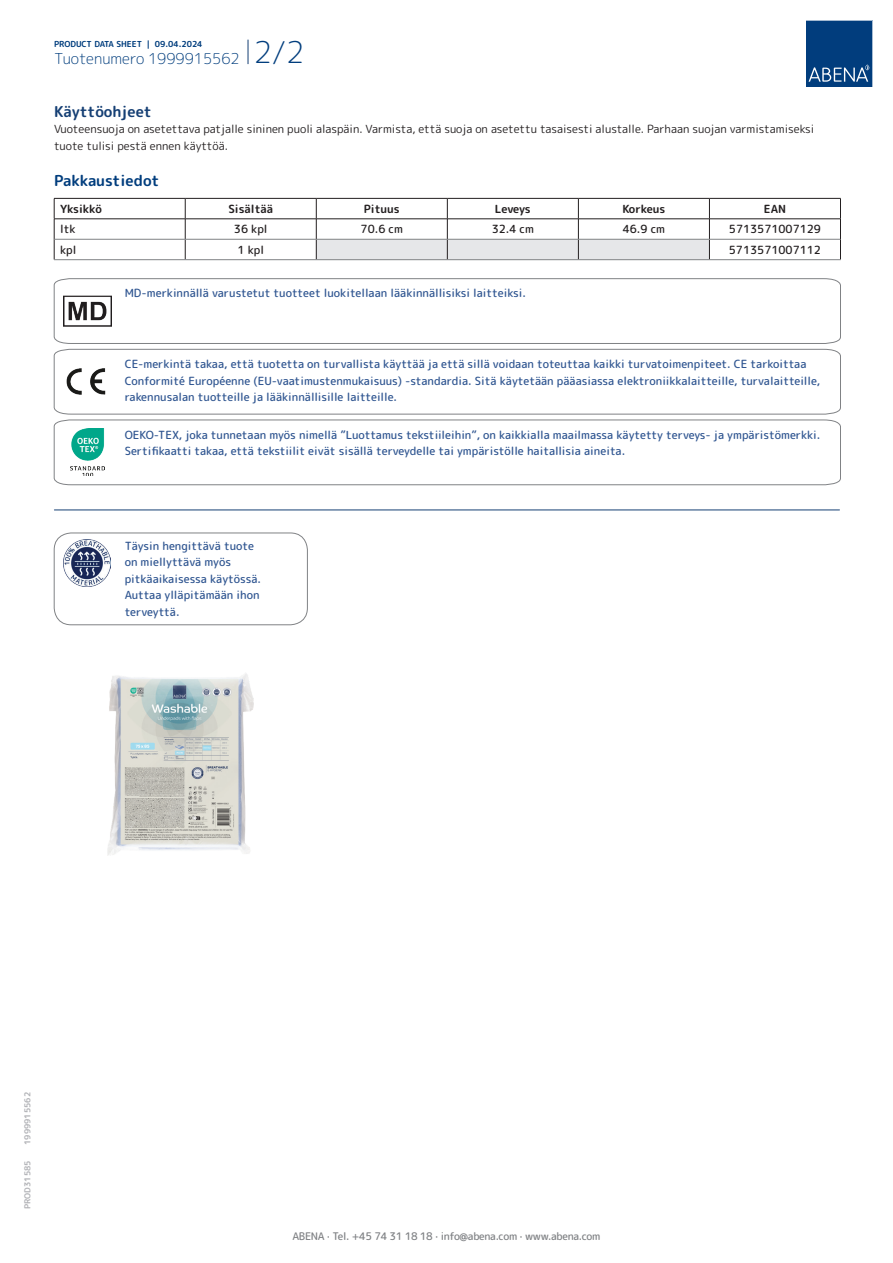
<style>
.page{position:relative;width:893px;height:1263px;background:#fff}
.page>*{position:absolute;margin:0;border:0;box-sizing:border-box;transform-origin:0 0}
.t1{font:300 15px "Rounded Mplus 1 c";color:#013d7d}
.t2{font:700 15px "Rounded Mplus 1 c";color:#013d7d}
.t3{font:700 15px "Rounded Mplus 1 c";color:#153f74}
.t4{font:500 11.25px/16.5px "Rounded Mplus 1 c";color:#305691}
.t5{font:11.25px/16.5px "Rounded Mplus 1 c";color:#231f20}
.t6{font:500 11.25px "Rounded Mplus 1 c";color:#231f20}
.t7{font:700 11.25px "Rounded Mplus 1 c";color:#231f20}
.t8{font:500 10.5px "Rounded Mplus 1 c";letter-spacing:-.03em;color:#808285}
.t9{font:700 8.25px "Rounded Mplus 1 c";color:#013d7d}
.t10{font:700 8.25px "Rounded Mplus 1 c";color:#b2b3b7}
.s1{font-size:30px}
</style>
<div class="page">
<svg style="left:248px;top:40px;width:1px;height:24px"></svg>
<svg style="left:806px;top:20px;width:67px;height:67px;background:#144b86"></svg>
<hr style="left:54px;top:198px;width:131px;height:1px;background:#231f20">
<hr style="left:185px;top:198px;width:131px;height:1px;background:#231f20">
<hr style="left:316px;top:198px;width:131px;height:1px;background:#231f20">
<hr style="left:447px;top:198px;width:131px;height:1px;background:#231f20">
<hr style="left:578px;top:198px;width:131px;height:1px;background:#231f20">
<hr style="left:709px;top:198px;width:132px;height:1px;background:#231f20">
<hr style="left:54px;top:219px;width:131px;height:1px;background:#231f20">
<hr style="left:185px;top:219px;width:131px;height:1px;background:#231f20">
<hr style="left:709px;top:219px;width:132px;height:1px;background:#231f20">
<svg style="left:54px;top:199px;width:1px;height:60px"></svg>
<svg style="left:185px;top:199px;width:1px;height:60px"></svg>
<svg style="left:316px;top:199px;width:394px;height:60px"></svg>
<svg style="left:840px;top:199px;width:1px;height:60px"></svg>
<hr style="left:54px;top:239px;width:131px;height:1px;background:#808285">
<hr style="left:185px;top:239px;width:131px;height:1px;background:#808285">
<hr style="left:316px;top:239px;width:131px;height:1px;background:#808285">
<hr style="left:447px;top:239px;width:131px;height:1px;background:#808285">
<hr style="left:578px;top:239px;width:131px;height:1px;background:#808285">
<hr style="left:709px;top:239px;width:131px;height:1px;background:#808285">
<hr style="left:54px;top:259px;width:131px;height:1px;background:#808285">
<hr style="left:185px;top:259px;width:131px;height:1px;background:#808285">
<hr style="left:316px;top:259px;width:131px;height:1px;background:#808285">
<hr style="left:447px;top:259px;width:131px;height:1px;background:#808285">
<hr style="left:578px;top:259px;width:131px;height:1px;background:#808285">
<hr style="left:709px;top:259px;width:132px;height:1px;background:#808285">
<svg style="left:54px;top:278px;width:787px;height:66px"></svg>
<svg style="left:54px;top:349px;width:787px;height:65px"></svg>
<svg style="left:54px;top:420px;width:787px;height:65px"></svg>
<hr style="left:54px;top:510px;width:785px;height:1px;background:#153f74">
<img style="left:64px;top:539px;width:47px;height:47px">
<div style="left:54px;top:533px;width:254px;height:92px;border:1px solid #808285;border-radius:17px"></div>
<img style="left:108px;top:673px;width:145px;height:182px">
<p class="t9" style="left:54px;top:38px;width:150px">PRODUCT DATA SHEET | 09.04.2024</p>
<h1 class="t1" style="left:54px;top:48px;width:252px">Tuotenumero 1999915562 <span class="s1">2/2</span></h1>
<h1 class="t3" style="left:54px;top:101px;width:99px">Käyttöohjeet</h1>
<p class="t5" style="left:54px;top:121px;width:762px">Vuoteensuoja on asetettava patjalle sininen puoli alaspäin. Varmista, että suoja on asetettu tasaisesti alustalle. Parhaan suojan varmistamiseksi tuote tulisi pestä ennen käyttöä.</p>
<h1 class="t2" style="left:54px;top:170px;width:107px">Pakkaustiedot</h1>
<p class="t7" style="left:60px;top:201px;width:43px">Yksikkö</p>
<p class="t7" style="left:228px;top:201px;width:46px">Sisältää</p>
<p class="t7" style="left:364px;top:201px;width:37px">Pituus</p>
<p class="t7" style="left:495px;top:201px;width:37px">Leveys</p>
<p class="t7" style="left:622px;top:201px;width:44px">Korkeus</p>
<p class="t7" style="left:764px;top:201px;width:24px">EAN</p>
<p class="t6" style="left:60px;top:221px;width:17px">ltk</p>
<p class="t6" style="left:234px;top:221px;width:35px">36 kpl</p>
<p class="t6" style="left:361px;top:221px;width:44px">70.6 cm</p>
<p class="t6" style="left:492px;top:221px;width:44px">32.4 cm</p>
<p class="t6" style="left:623px;top:221px;width:44px">46.9 cm</p>
<p class="t6" style="left:729px;top:221px;width:94px">5713571007129</p>
<p class="t6" style="left:60px;top:242px;width:18px">kpl</p>
<p class="t6" style="left:238px;top:242px;width:28px">1 kpl</p>
<p class="t6" style="left:729px;top:242px;width:94px">5713571007112</p>
<p class="t4" style="left:125px;top:285px;width:403px">MD-merkinnällä varustetut tuotteet luokitellaan lääkinnällisiksi laitteiksi.</p>
<p class="t4" style="left:125px;top:356px;width:697px">CE-merkintä takaa, että tuotetta on turvallista käyttää ja että sillä voidaan toteuttaa kaikki turvatoimenpiteet. CE tarkoittaa<br>Conformité Européenne (EU-vaatimustenmukaisuus) -standardia. Sitä käytetään pääasiassa elektroniikkalaitteille, turvalaitteille, rakennusalan tuotteille ja lääkinnällisille laitteille.</p>
<p class="t4" style="left:125px;top:426px;width:697px">OEKO-TEX, joka tunnetaan myös nimellä ”Luottamus tekstiileihin”, on kaikkialla maailmassa käytetty terveys- ja ympäristömerkki.<br>Sertifikaatti takaa, että tekstiilit eivät sisällä terveydelle tai ympäristölle haitallisia aineita.</p>
<p class="t4" style="left:125px;top:537px;width:138px">Täysin hengittävä tuote on miellyttävä myös pitkäaikaisessa käytössä.<br>Auttaa ylläpitämään ihon terveyttä.</p>
<p class="t10" style="left:22px;top:1145px;width:54px;rotate:-90deg">1999915562</p>
<p class="t10" style="left:22px;top:1209px;width:50px;rotate:-90deg">PROD31585</p>
<p class="t8" style="left:292px;top:1229px;width:309px">ABENA · Tel. +45 74 31 18 18 · info@abena.com · www.abena.com</p>
</div>
